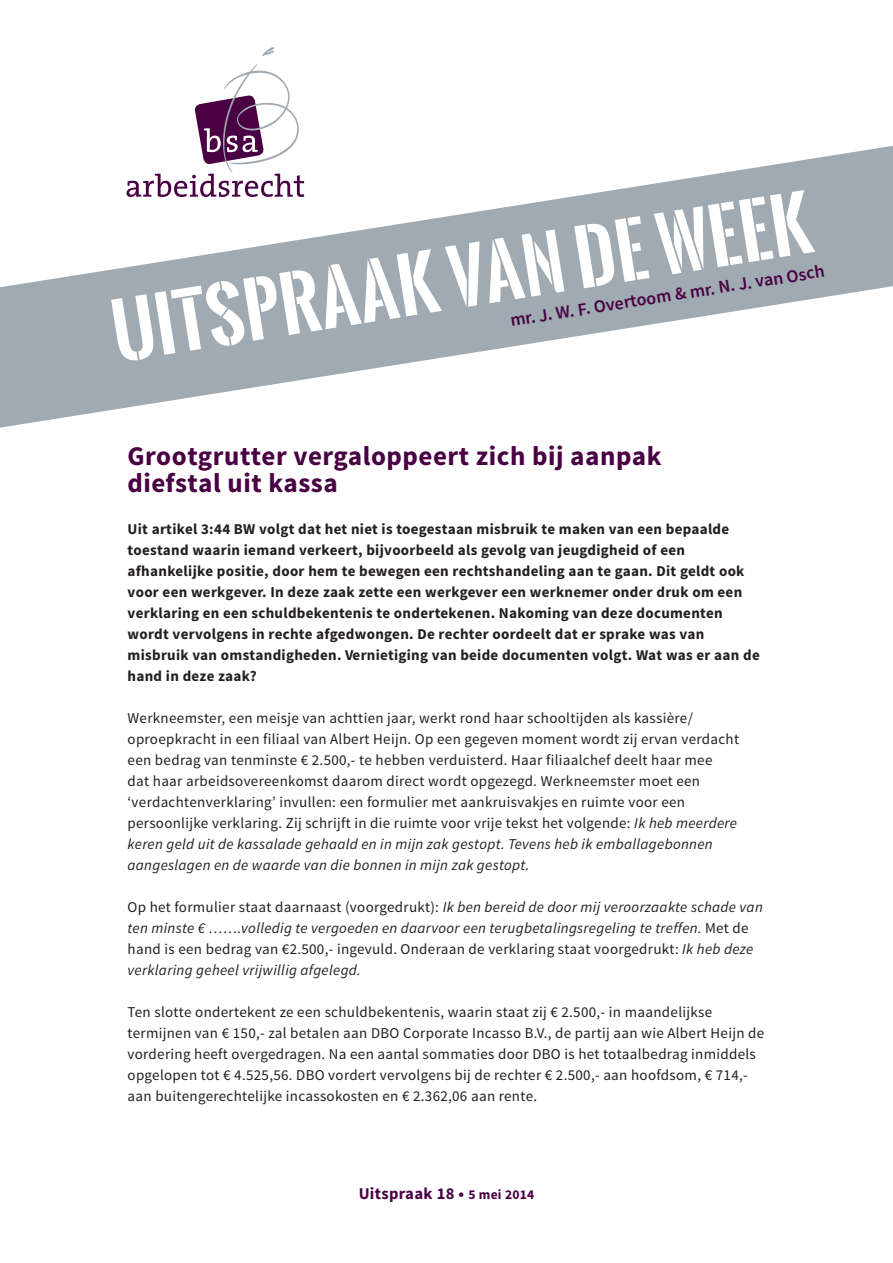
<style>
.page{position:relative;width:893px;height:1263px;background:#fff}
.page>*{position:absolute;margin:0;border:0;box-sizing:border-box;transform-origin:0 0}
.t1{font:700 72px "Oswald Stencil";color:#fff}
.t2{font:700 27px "Source Sans Pro";letter-spacing:.02em;color:#490143}
.t3{font:600 18px "Source Sans Pro";color:#490143}
.basistekst{font:700 16.5px "Source Sans Pro";letter-spacing:.02em;color:#490143}
.t4{font:15px/21px "Source Sans Pro";letter-spacing:.02em;color:#231f20}
.t5{font:700 15px/21px "Source Sans Pro";letter-spacing:.02em;color:#231f20}
.t6{font:italic 15px/21px "Source Sans Pro";letter-spacing:.02em;color:#231f20}
.s1{font-style:italic}
.s2{font-style:normal}
.s3{font-size:13.5px}
</style>
<div class="page">
<svg style="left:195px;top:47px;width:104px;height:98px"></svg>
<svg style="left:0;top:145px;width:893px;height:283px;fill:#9faab2"></svg>
<h1 class="t1" style="left:104px;top:280px;width:708px;rotate:-9deg">UITSPRAAK VAN DE WEEK</h1>
<p class="t3" style="left:509px;top:309px;width:319px;rotate:-9deg">mr. J. W. F. Overtoom &amp; mr. N. J. van Osch</p>
<p class="t2" style="left:128px;top:438px;width:536px">Grootgrutter vergaloppeert zich bij aanpak</p>
<p class="t2" style="left:128px;top:465px;width:212px">diefstal uit kassa</p>
<p class="t5" style="left:128px;top:519px;width:634px">Uit artikel 3:44 BW volgt dat het niet is toegestaan misbruik te maken van een bepaalde toestand waarin iemand verkeert, bijvoorbeeld als gevolg van jeugdigheid of een afhankelijke positie, door hem te bewegen een rechtshandeling aan te gaan. Dit geldt ook voor een werkgever. In deze zaak zette een werkgever een werknemer onder druk om een verklaring en een schuldbekentenis te ondertekenen. Nakoming van deze documenten wordt vervolgens in rechte afgedwongen. De rechter oordeelt dat er sprake was van misbruik van omstandigheden. Vernietiging van beide documenten volgt. Wat was er aan de hand in deze zaak?</p>
<p class="t4" style="left:128px;top:707px;width:613px">Werkneemster, een meisje van achttien jaar, werkt rond haar schooltijden als kassière/ oproepkracht in een filiaal van Albert Heijn. Op een gegeven moment wordt zij ervan verdacht een bedrag van tenminste € 2.500,- te hebben verduisterd. Haar filiaalchef deelt haar mee<br>dat haar arbeidsovereenkomst daarom direct wordt opgezegd. Werkneemster moet een ‘verdachtenverklaring’ invullen: een formulier met aankruisvakjes en ruimte voor een persoonlijke verklaring. Zij schrijft in die ruimte voor vrije tekst het volgende: <span class="s1">Ik heb meerdere keren geld uit de kassalade gehaald en in mijn zak gestopt. Tevens heb ik emballagebonnen aangeslagen en de waarde van die bonnen in mijn zak gestopt.</span></p>
<p class="t6" style="left:128px;top:896px;width:637px"><span class="s2">Op het formulier staat daarnaast (voorgedrukt):</span> Ik ben bereid de door mij veroorzaakte schade van ten minste € …….volledig te vergoeden en daarvoor een terugbetalingsregeling te treffen. <span class="s2">Met de hand is een bedrag van €2.500,- ingevuld. Onderaan de verklaring staat voorgedrukt:</span> Ik heb deze verklaring geheel vrijwillig afgelegd.</p>
<p class="t4" style="left:128px;top:1001px;width:638px">Ten slotte ondertekent ze een schuldbekentenis, waarin staat zij € 2.500,- in maandelijkse termijnen van € 150,- zal betalen aan DBO Corporate Incasso B.V., de partij aan wie Albert Heijn de vordering heeft overgedragen. Na een aantal sommaties door DBO is het totaalbedrag inmiddels opgelopen tot € 4.525,56. DBO vordert vervolgens bij de rechter € 2.500,- aan hoofdsom, € 714,- aan buitengerechtelijke incassokosten en € 2.362,06 aan rente.</p>
<p class="basistekst" style="left:359px;top:1183px;width:177px">Uitspraak 18 • <span class="s3">5 mei 2014</span></p>
</div>
